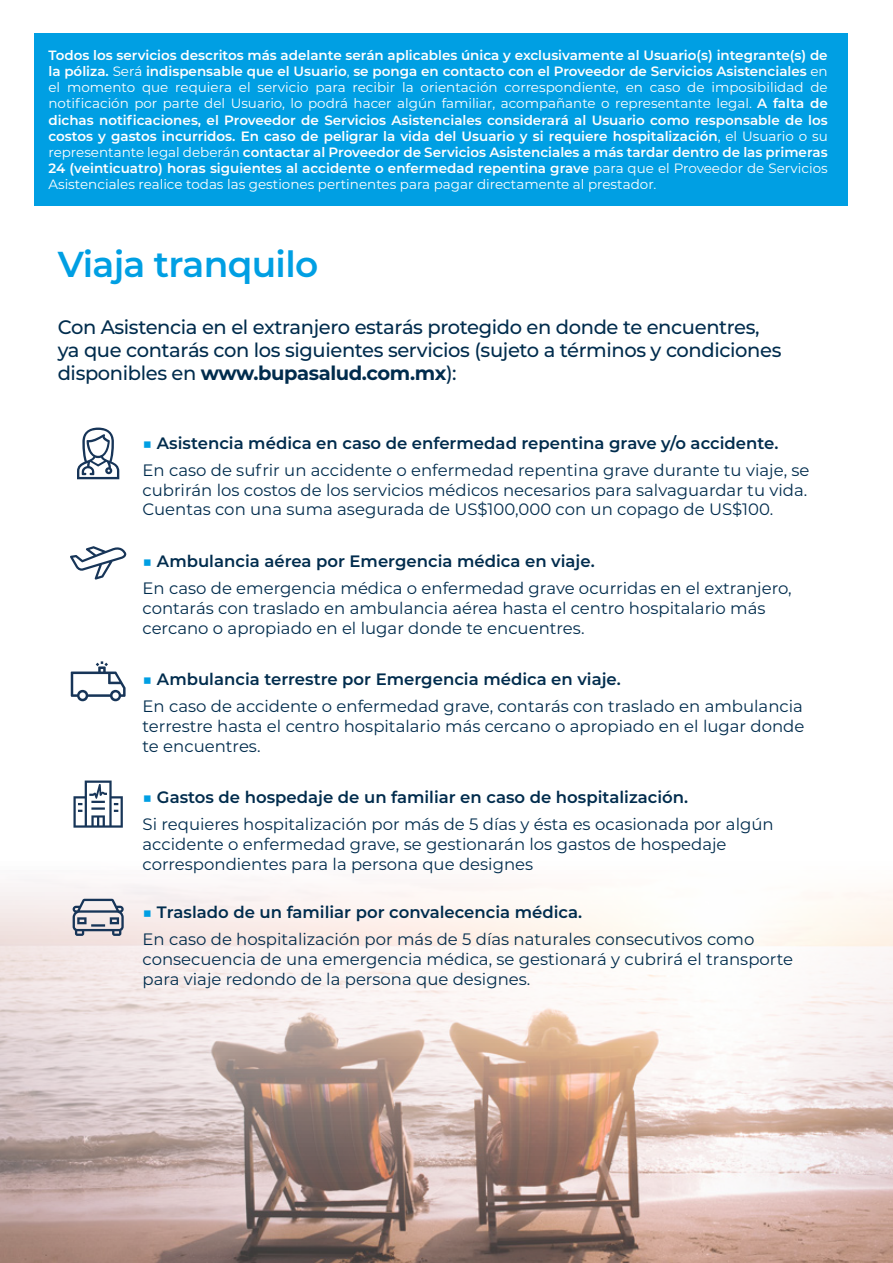
<style>
.page{position:relative;width:893px;height:1263px;background:#fff}
.page>*{position:absolute;margin:0;border:0;box-sizing:border-box;transform-origin:0 0}
.t1{font:600 36px "Montserrat";letter-spacing:-.02em;color:#009fe3}
.t2{font:500 19.5px/23.4px "Montserrat";letter-spacing:-.02em;color:#002c4d}
.t3{font:16.5px/27px "Montserrat";color:#002c4d}
.t4{font:600 13.5px/16.2px "Montserrat";color:#fff;text-align:justify}
.s1{font-weight:400}
.s2{font-weight:700}
.s3{font-weight:600;color:#009fe3}
.s4{font-weight:600}
</style>
<div class="page">
<svg style="left:0;top:701px;width:893px;height:562px"></svg>
<div style="left:34px;top:33px;width:813px;height:173px;background:#009fe3"></div>
<svg style="left:71px;top:661px;width:55px;height:40px"></svg>
<svg style="left:77px;top:428px;width:42px;height:51px"></svg>
<svg style="left:73px;top:899px;width:51px;height:37px;background:#a8abb6"></svg>
<svg style="left:73px;top:780px;width:50px;height:48px"></svg>
<svg style="left:70px;top:546px;width:57px;height:34px"></svg>
<p class="t4" style="left:48px;top:46px;width:781px">Todos los servicios descritos más adelante serán aplicables única y exclusivamente al Usuario(s) integrante(s) de la póliza. <span class="s1">Será</span> indispensable que el Usuario<span class="s1">,</span> se ponga en contacto con el Proveedor de Servicios Asistenciales <span class="s1">en el momento que requiera el servicio para recibir la orientación correspondiente, en caso de imposibilidad de notificación por parte del Usuario, lo podrá hacer algún familiar, acompañante o representante legal.</span> A falta de dichas notificaciones, el Proveedor de Servicios Asistenciales considerará al Usuario como responsable de los costos y gastos incurridos. En caso de peligrar la vida del Usuario y si requiere hospitalización<span class="s1">, el Usuario o su representante legal deberán</span> contactar al Proveedor de Servicios Asistenciales a más tardar dentro de las primeras 24 (veinticuatro) horas siguientes al accidente o enfermedad repentina grave <span class="s1">para que el Proveedor de Servicios Asistenciales realice todas las gestiones pertinentes para pagar directamente al prestador.</span></p>
<h1 class="t1" style="left:58px;top:239px;width:262px">Viaja tranquilo</h1>
<p class="t2" style="left:58px;top:314px;width:725px">Con Asistencia en el extranjero estarás protegido en donde te encuentres, ya que contarás con los siguientes servicios (sujeto a términos y condiciones disponibles en <span class="s2">www.bupasalud.com.mx</span>):</p>
<p class="t3" style="left:143px;top:429px;width:668px"><span class="s3">■</span> <span class="s4">Asistencia médica en caso de enfermedad repentina grave y/o accidente.<br></span>En caso de sufrir un accidente o enfermedad repentina grave durante tu viaje, se</p>
<p class="t3" style="left:143px;top:479px;width:666px;line-height:19.8px">cubrirán los costos de los servicios médicos necesarios para salvaguardar tu vida.<br>Cuentas con una suma asegurada de US$100,000 con un copago de US$100.</p>
<p class="t3" style="left:143px;top:547px;width:651px"><span class="s3">■</span> <span class="s4">Ambulancia aérea por Emergencia médica en viaje.<br></span>En caso de emergencia médica o enfermedad grave ocurridas en el extranjero,</p>
<p class="t3" style="left:143px;top:597px;width:625px;line-height:19.8px">contarás con traslado en ambulancia aérea hasta el centro hospitalario más cercano o apropiado en el lugar donde te encuentres.</p>
<p class="t3" style="left:143px;top:665px;width:662px"><span class="s3">■</span> <span class="s4">Ambulancia terrestre por Emergencia médica en viaje.<br></span>En caso de accidente o enfermedad grave, contarás con traslado en ambulancia</p>
<p class="t3" style="left:143px;top:715px;width:663px;line-height:19.8px">terrestre hasta el centro hospitalario más cercano o apropiado en el lugar donde te encuentres.</p>
<p class="t3" style="left:143px;top:783px;width:633px"><span class="s3">■</span> <span class="s4">Gastos de hospedaje de un familiar en caso de hospitalización.<br></span>Si requieres hospitalización por más de 5 días y ésta es ocasionada por algún</p>
<p class="t3" style="left:143px;top:834px;width:586px;line-height:19.8px">accidente o enfermedad grave, se gestionarán los gastos de hospedaje correspondientes para la persona que designes</p>
<p class="t3" style="left:143px;top:898px;width:613px"><span class="s3">■</span> <span class="s4">Traslado de un familiar por convalecencia médica.<br></span>En caso de hospitalización por más de 5 días naturales consecutivos como</p>
<p class="t3" style="left:143px;top:948px;width:652px;line-height:19.8px">consecuencia de una emergencia médica, se gestionará y cubrirá el transporte para viaje redondo de la persona que designes.</p>
</div>
